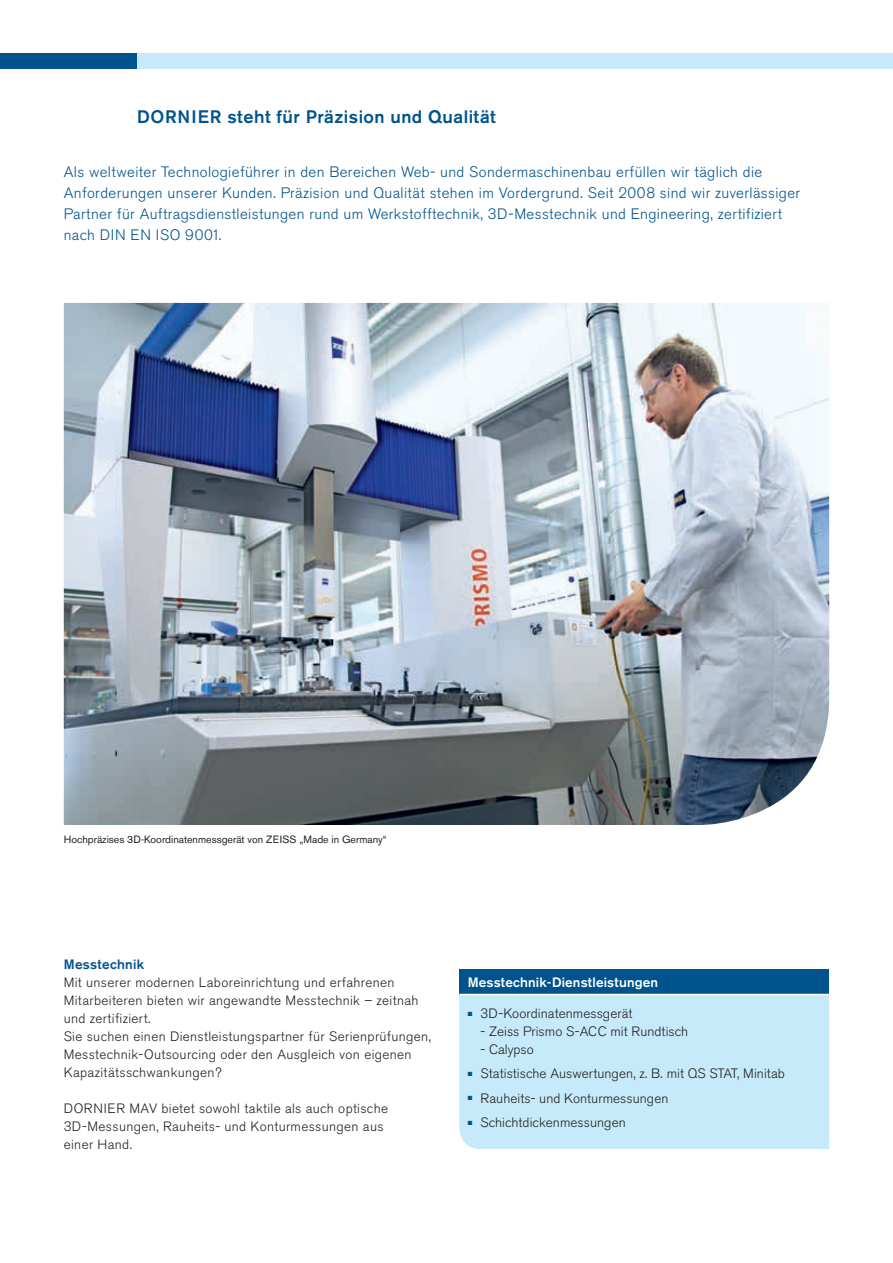
<style>
.page{position:relative;width:893px;height:1263px;background:#fff}
.page>*{position:absolute;margin:0;border:0;box-sizing:border-box;transform-origin:0 0}
.t1{font:500 18px "Standard Grot BSK";letter-spacing:.025em;color:#00538d}
.t2{font:300 15px/21px "Standard Grot BSK";letter-spacing:.025em;color:#00538d}
.t3{font:300 13.5px/18px "Standard Grot BSK";letter-spacing:.025em;color:#231f20}
.t4{font:300 13.5px "Standard Grot BSK";letter-spacing:.005em;color:#231f20}
.t5{font:500 13.5px "Standard Grot BSK";letter-spacing:.01em;color:#fff}
.t6{font:500 13.5px "Standard Grot BSK";letter-spacing:.02em;color:#00538d}
.t7{font:10.5px "Standard Grot BSK";color:#231f20}
</style>
<div class="page">
<img style="left:64px;top:303px;width:765px;height:522px">
<div style="left:0;top:53px;width:137px;height:16px;background:#00538d"></div>
<div style="left:137px;top:53px;width:756px;height:16px;background:#c6eafa"></div>
<div style="left:459px;top:995px;width:370px;height:154px;background:#c6eafa"></div>
<div style="left:459px;top:969px;width:370px;height:25px;background:#00538d"></div>
<h1 class="t1" style="left:137px;top:106px;width:360px">DORNIER steht für Präzision und Qualität</h1>
<p class="t2" style="left:64px;top:161px;width:738px">Als weltweiter Technologieführer in den Bereichen Web- und Sondermaschinenbau erfüllen wir täglich die Anforderungen unserer Kunden. Präzision und Qualität stehen im Vordergrund. Seit 2008 sind wir zuverlässiger Partner für Auftragsdienstleistungen rund um Werkstofftechnik, 3D-Messtechnik und Engineering, zertifiziert nach DIN EN ISO 9001.</p>
<p class="t7" style="left:64px;top:833px;width:324px">Hochpräzises 3D-Koordinatenmessgerät von ZEISS „Made in Germany“</p>
<p class="t6" style="left:64px;top:956px;width:82px">Messtechnik</p>
<p class="t3" style="left:64px;top:973px;width:369px">Mit unserer modernen Laboreinrichtung und erfahrenen Mitarbeiteren bieten wir angewandte Messtechnik – zeitnah und zertifiziert.<br>Sie suchen einen Dienstleistungspartner für Serienprüfungen, Messtechnik-Outsourcing oder den Ausgleich von eigenen Kapazitätsschwankungen?</p>
<p class="t3" style="left:64px;top:1099px;width:326px">DORNIER MAV bietet sowohl taktile als auch optische<br>3D-Messungen, Rauheits- und Konturmessungen aus einer Hand.</p>
<p class="t5" style="left:468px;top:974px;width:192px">Messtechnik-Dienstleistungen</p>
<p class="t4" style="left:468px;top:1006px;width:166px"><sup>■</sup> 3D-Koordinatenmessgerät</p>
<p class="t4" style="left:480px;top:1024px;width:209px">- Zeiss Prismo S-ACC mit Rundtisch</p>
<p class="t4" style="left:480px;top:1042px;width:55px">- Calypso</p>
<p class="t4" style="left:468px;top:1066px;width:319px"><sup>■</sup> Statistische Auswertungen, z. B. mit QS STAT, Minitab</p>
<p class="t4" style="left:468px;top:1090px;width:202px"><sup>■</sup> Rauheits- und Konturmessungen</p>
<p class="t4" style="left:468px;top:1115px;width:160px"><sup>■</sup> Schichtdickenmessungen</p>
</div>
